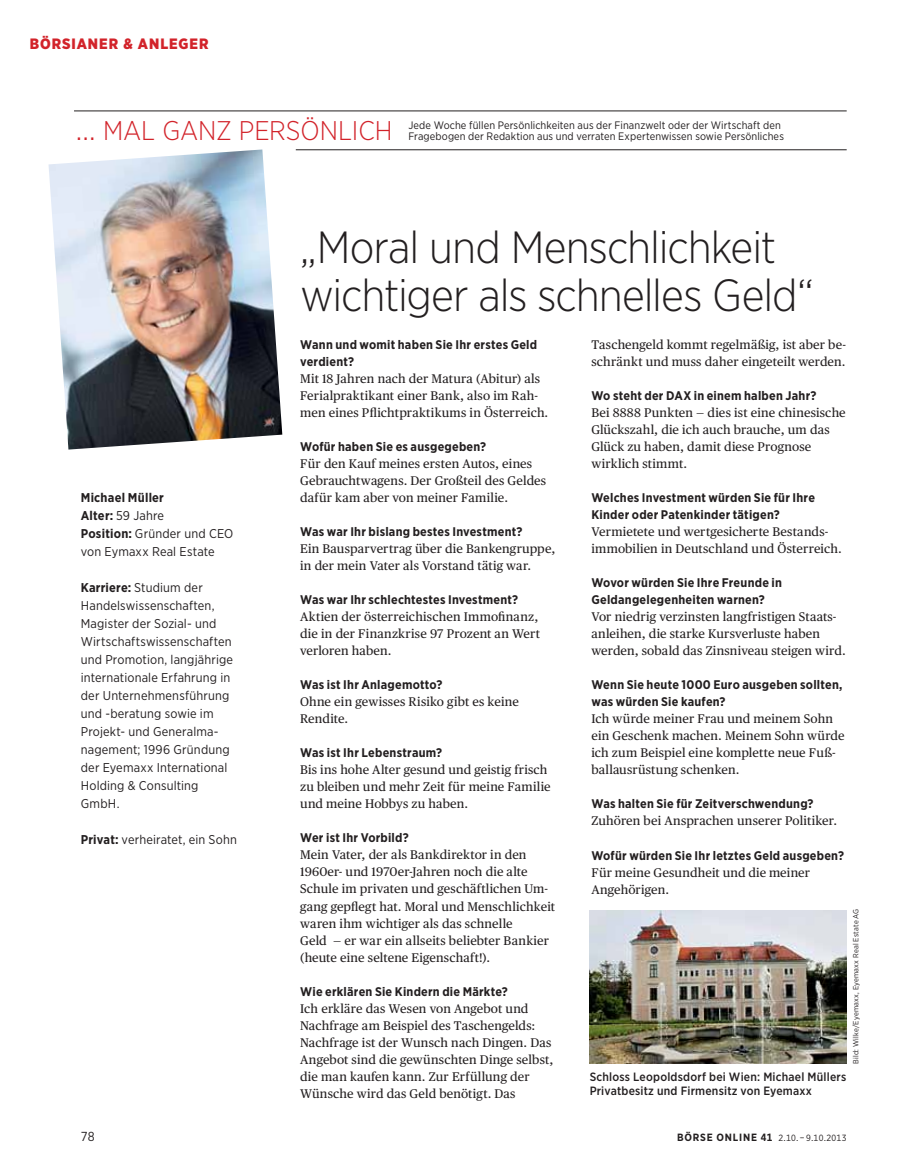
<style>
.page{position:relative;width:902px;height:1170px;background:#fff}
.page>*{position:absolute;margin:0;border:0;box-sizing:border-box;transform-origin:0 0}
.t1{font:300 45px/48px "Gotham Narrow";letter-spacing:-.02em;color:#231f20}
.t2{font:300 27px "Gotham Narrow";letter-spacing:-.005em;color:#d2232a}
.t3{font:900 15px "Gotham Narrow";letter-spacing:.065em;color:#d2232a}
.t4{font:13.05px "Gotham Narrow";color:#231f20}
.t5{font:12.75px/18px "Gotham Narrow";letter-spacing:.01em;color:#231f20}
.t6{font:12.6px/17px "Publico Text";letter-spacing:.01em;color:#231f20}
.t7{font:700 12.6px/17px "Gotham Narrow";letter-spacing:.02em;color:#231f20}
.t8{font:500 12px/14.7px "Gotham Narrow";letter-spacing:.015em;color:#231f20}
.t9{font:10.8px/11.2px "Gotham Narrow";letter-spacing:.01em;color:#231f20}
.t10{font:9px "Gotham Narrow";letter-spacing:.03em;color:#231f20}
.t11{font:7.5px "Gotham Narrow";letter-spacing:.025em;color:#231f20}
.s1{font-weight:700}
.s2{font-weight:700;font-size:10.5px}
</style>
<div class="page">
<img style="left:590px;top:910px;width:256px;height:153px">
<hr style="left:296px;top:149px;width:550px;height:1px;background:#231f20">
<hr style="left:74px;top:111px;width:772px;height:1px;background:#231f20">
<img style="left:48px;top:149px;width:234px;height:300px">
<p class="t3" style="left:30px;top:34px;width:180px">BÖRSIANER &amp; ANLEGER</p>
<h2 class="t2" style="left:76px;top:114px;width:318px">... mal ganz persönlich</h2>
<p class="t9" style="left:408px;top:119px;width:377px">Jede Woche füllen Persönlichkeiten aus der Finanzwelt oder der Wirtschaft den<br>Fragebogen der Redaktion aus und verraten Expertenwissen sowie Persönliches</p>
<p class="t5" style="left:81px;top:488px;width:154px"><span class="s1">Michael Müller<br>Alter:</span> 59 Jahre<br><span class="s1">Position:</span> Gründer und CEO von Eymaxx Real Estate</p>
<p class="t5" style="left:81px;top:578px;width:154px"><span class="s1">Karriere:</span> Studium der<br>Handelswissenschaften,<br>Magister der Sozial- und<br>Wirtschaftswissenschaften und Promotion, langjährige internationale Erfahrung in der Unternehmensführung und -beratung sowie im<br>Projekt- und Generalma&shy;nagement; 1996 Gründung der Eyemaxx International<br>Holding &amp; Consulting<br>GmbH.</p>
<p class="t5" style="left:81px;top:830px;width:158px"><span class="s1">Privat:</span> verheiratet, ein Sohn</p>
<h1 class="t1" style="left:300px;top:221px;width:515px">„Moral und Menschlichkeit wichtiger als schnelles Geld“</h1>
<p class="t7" style="left:300px;top:336px;width:238px">Wann und womit haben Sie Ihr erstes Geld verdient?</p>
<p class="t6" style="left:300px;top:369px;width:250px">Mit 18 Jahren nach der Matura (Abitur) als<br>Ferialpraktikant einer Bank, also im Rah&shy;men eines Pflichtpraktikums in Österreich.</p>
<p class="t7" style="left:300px;top:438px;width:187px">Wofür haben Sie es ausgegeben?</p>
<p class="t6" style="left:300px;top:454px;width:247px">Für den Kauf meines ersten Autos, eines<br>Gebrauchtwagens. Der Großteil des Geldes dafür kam aber von meiner Familie.</p>
<p class="t7" style="left:300px;top:523px;width:224px">Was war Ihr bislang bestes Investment?</p>
<p class="t6" style="left:300px;top:539px;width:257px">Ein Bausparvertrag über die Bankengruppe, in der mein Vater als Vorstand tätig war.</p>
<p class="t7" style="left:300px;top:591px;width:219px">Was war Ihr schlechtestes Investment?</p>
<p class="t6" style="left:300px;top:607px;width:241px">Aktien der österreichischen Immofinanz, die in der Finanzkrise 97 Prozent an Wert verloren haben.</p>
<p class="t7" style="left:300px;top:676px;width:144px">Was ist Ihr Anlagemotto?</p>
<p class="t6" style="left:300px;top:692px;width:220px">Ohne ein gewisses Risiko gibt es keine<br>Rendite.</p>
<p class="t7" style="left:300px;top:744px;width:143px">Was ist Ihr Lebenstraum?</p>
<p class="t6" style="left:300px;top:760px;width:252px">Bis ins hohe Alter gesund und geistig frisch zu bleiben und mehr Zeit für meine Familie und meine Hobbys zu haben.</p>
<p class="t7" style="left:300px;top:829px;width:110px">Wer ist Ihr Vorbild?</p>
<p class="t6" style="left:300px;top:845px;width:256px">Mein Vater, der als Bankdirektor in den 1960er- und 1970er-Jahren noch die alte Schule im privaten und geschäftlichen Um&shy;gang gepflegt hat. Moral und Menschlichkeit waren ihm wichtiger als das schnelle<br>Geld — er war ein allseits beliebter Bankier (heute eine seltene Eigenschaft!).</p>
<p class="t7" style="left:300px;top:982px;width:209px">Wie erklären Sie Kindern die Märkte?</p>
<p class="t6" style="left:300px;top:998px;width:255px">Ich erkläre das Wesen von Angebot und Nachfrage am Beispiel des Taschengelds:<br>Nachfrage ist der Wunsch nach Dingen. Das Angebot sind die gewünschten Dinge selbst, die man kaufen kann. Zur Erfüllung der Wünsche wird das Geld benötigt. Das</p>
<p class="t6" style="left:591px;top:335px;width:256px">Taschengeld kommt regelmäßig, ist aber be&shy;schränkt und muss daher eingeteilt werden.</p>
<p class="t7" style="left:591px;top:387px;width:226px">Wo steht der DAX in einem halben Jahr?</p>
<p class="t6" style="left:591px;top:403px;width:256px">Bei 8888 Punkten — dies ist eine chinesische Glückszahl, die ich auch brauche, um das Glück zu haben, damit diese Prognose wirklich stimmt.</p>
<p class="t7" style="left:591px;top:489px;width:225px">Welches Investment würden Sie für Ihre<br>Kinder oder Patenkinder tätigen?</p>
<p class="t6" style="left:591px;top:522px;width:252px">Vermietete und wertgesicherte Bestands&shy;immobilien in Deutschland und Österreich.</p>
<p class="t7" style="left:591px;top:574px;width:192px">Wovor würden Sie Ihre Freunde in<br>Geldangelegenheiten warnen?</p>
<p class="t6" style="left:591px;top:607px;width:256px">Vor niedrig verzinsten langfristigen Staats&shy;anleihen, die starke Kursverluste haben werden, sobald das Zinsniveau steigen wird.</p>
<p class="t7" style="left:591px;top:676px;width:253px">Wenn Sie heute 1000 Euro ausgeben sollten, was würden Sie kaufen?</p>
<p class="t6" style="left:591px;top:709px;width:255px">Ich würde meiner Frau und meinem Sohn ein Geschenk machen. Meinem Sohn würde ich zum Beispiel eine komplette neue Fuß&shy;ballausrüstung schenken.</p>
<p class="t7" style="left:591px;top:795px;width:224px">Was halten Sie für Zeitverschwendung?</p>
<p class="t6" style="left:591px;top:811px;width:247px">Zuhören bei Ansprachen unserer Politiker.</p>
<p class="t7" style="left:591px;top:846px;width:254px">Wofür würden Sie Ihr letztes Geld ausgeben?</p>
<p class="t6" style="left:591px;top:862px;width:220px">Für meine Gesundheit und die meiner<br>Angehörigen.</p>
<p class="t11" style="left:851px;top:1063px;width:157px;rotate:-90deg">Bild: Wilke/Eyemaxx, Eyemaxx Real Estate AG</p>
<p class="t8" style="left:589px;top:1068px;width:258px">Schloss Leopoldsdorf bei Wien: Michael Müllers<br>Privatbesitz und Firmensitz von Eyemaxx</p>
<p class="t4" style="left:81px;top:1127px;width:15px">78</p>
<p class="t10" style="left:677px;top:1132px;width:171px"><span class="s2">BÖRSE ONLINE 41</span> 2.10. − 9.10.2013</p>
</div>
